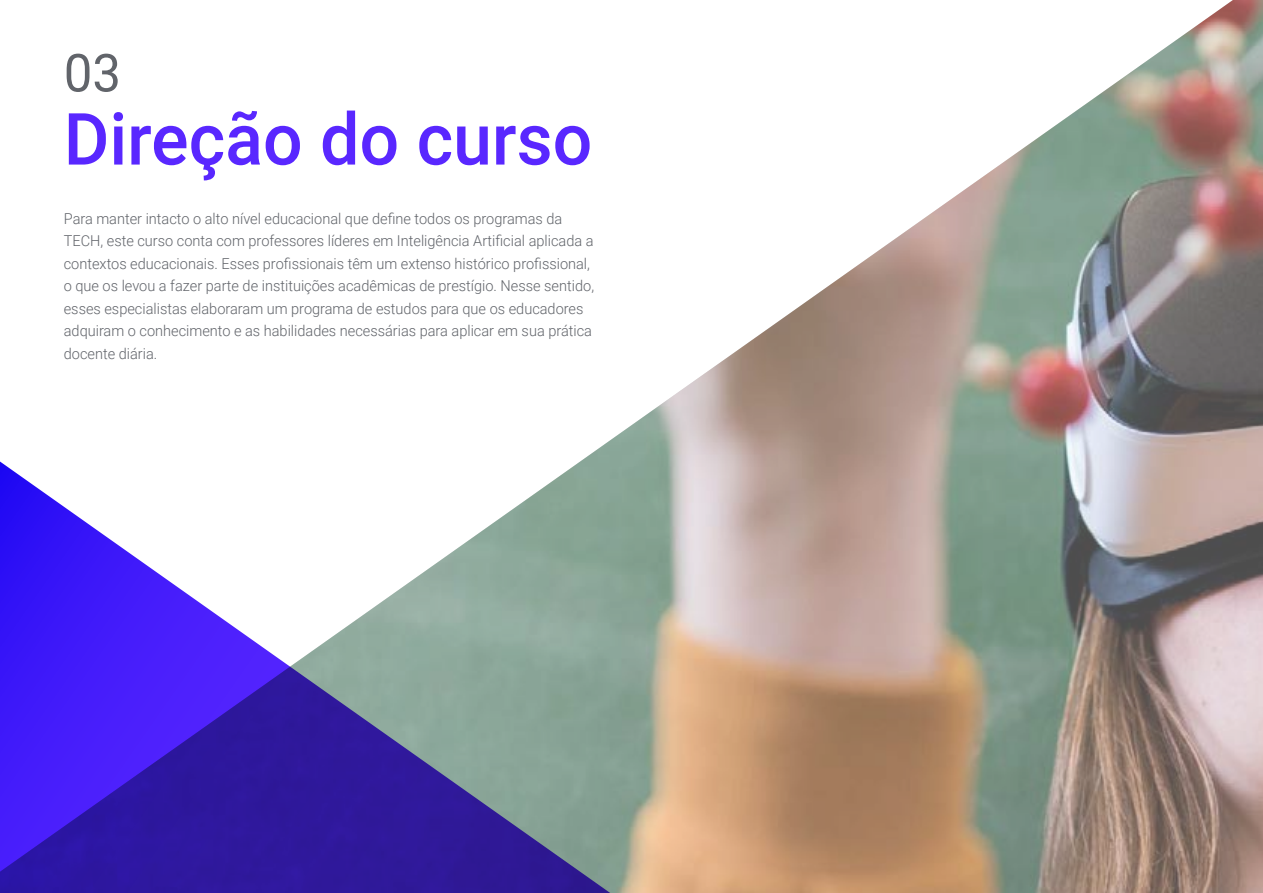
<style>
.page{position:relative;width:1263px;height:893px;background:#fff}
.page>*{position:absolute;margin:0;border:0;box-sizing:border-box;transform-origin:0 0}
.t1{font:500 72px "Roboto";color:#5927ff}
.t2{font:52.5px "Roboto";color:#61646a}
.t3{font:300 15px/22.5px "Roboto";color:#61646a}
</style>
<div class="page">
<img style="left:602px;top:0;width:661px;height:893px">
<svg style="left:0;top:446px;width:640px;height:447px"></svg>
<h2 class="t2" style="left:64px;top:36px;width:59px">03</h2>
<h1 class="t1" style="left:64px;top:89px;width:530px">Direção do curso</h1>
<p class="t3" style="left:64px;top:207px;width:532px">Para manter intacto o alto nível educacional que define todos os programas da TECH, este curso conta com professores líderes em Inteligência Artificial aplicada a contextos educacionais. Esses profissionais têm um extenso histórico profissional, o que os levou a fazer parte de instituições acadêmicas de prestígio. Nesse sentido, esses especialistas elaboraram um programa de estudos para que os educadores adquiram o conhecimento e as habilidades necessárias para aplicar em sua prática docente diária.</p>
</div>
